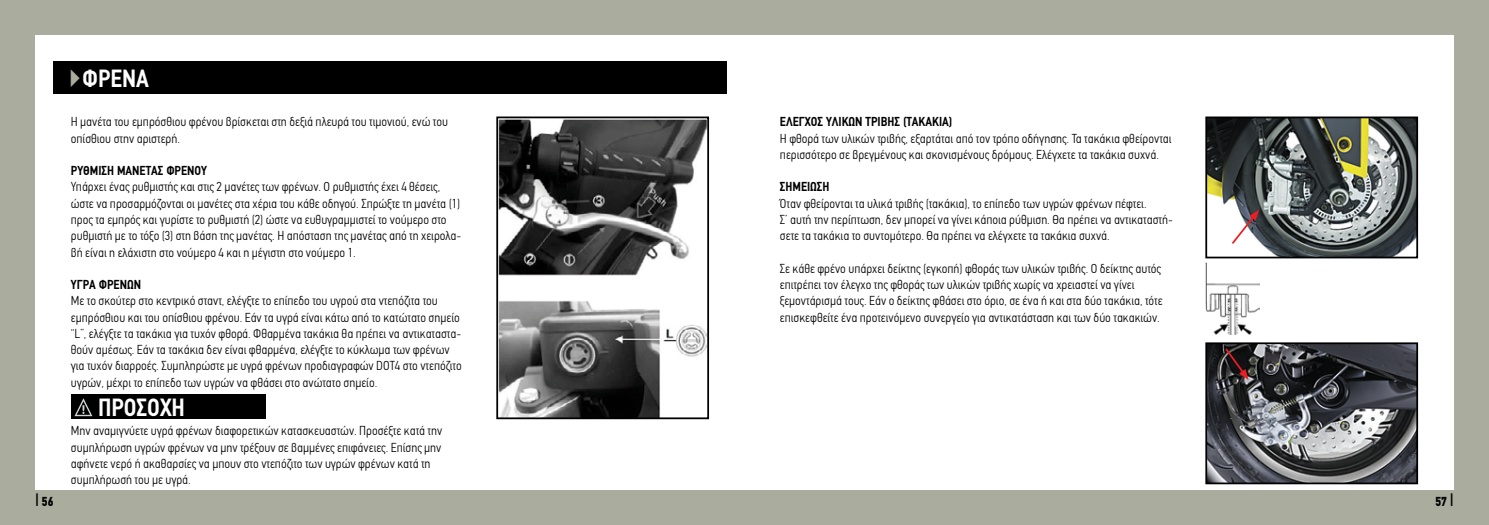
<style>
.page{position:relative;width:1489px;height:525px;background:#fff}
.page>*{position:absolute;margin:0;border:0;box-sizing:border-box;transform-origin:0 0}
.t1{font:700 25px "PF Din Text Condensed";color:#fff}
.t2{font:300 condensed 13px/16.2px "PF Din Text";color:#000}
.t3{font:700 13px "PF Din Text Condensed";color:#000}
.t4{font:900 condensed 13px "PF Din Text";color:#000}
.s1{font-family:"PF Agora Sans Pro";font-weight:400;color:#aaac9d}
</style>
<div class="page">
<div style="left:0;top:0;width:1488px;height:524px;background:#aaac9d"></div>
<div style="left:35px;top:35px;width:1418px;height:454px;background:#fff"></div>
<div style="left:53px;top:61px;width:673px;height:33px;background:#000"></div>
<div style="left:71px;top:394px;width:195px;height:25px;background:#000"></div>
<svg style="left:74px;top:398px;width:18px;height:18px"></svg>
<img style="left:499px;top:119px;width:207px;height:297px">
<div style="left:496px;top:116px;width:213px;height:303px;border:2px solid #000"></div>
<img style="left:1208px;top:119px;width:206px;height:136px">
<div style="left:1205px;top:116px;width:212px;height:142px;border:2px solid #000"></div>
<img style="left:1208px;top:345px;width:206px;height:136px">
<div style="left:1205px;top:342px;width:212px;height:142px;border:2px solid #000"></div>
<img style="left:1205px;top:262px;width:54px;height:73px">
<svg style="left:1229px;top:210px;width:30px;height:36px"></svg>
<svg style="left:1223px;top:346px;width:25px;height:34px"></svg>
<h1 class="t1" style="left:67px;top:64px;width:83px"><span class="s1">▶</span>ΦΡΕΝΑ</h1>
<p class="t2" style="left:71px;top:114px;width:379px">Η μανέτα του εμπρόσθιου φρένου βρίσκεται στη δεξιά πλευρά του τιμονιού, ενώ του οπίσθιου στην αριστερή.</p>
<p class="t3" style="left:71px;top:163px;width:138px">ΡΥΘΜΙΣΗ ΜΑΝΕΤΑΣ ΦΡΕΝΟΥ</p>
<p class="t2" style="left:71px;top:179px;width:392px">Υπάρχει ένας ρυθμιστής και στις 2 μανέτες των φρένων. Ο ρυθμιστής έχει 4 θέσεις, ώστε να προσαρμόζονται οι μανέτες στα χέρια του κάθε οδηγού. Σπρώξτε τη μανέτα (1) προς τα εμπρός και γυρίστε το ρυθμιστή (2) ώστε να ευθυγραμμιστεί το νούμερο στο ρυθμιστή με το τόξο (3) στη βάση της μανέτας. Η απόσταση της μανέτας από τη χειρολα&shy;βή είναι η ελάχιστη στο νούμερο 4 και η μέγιστη στο νούμερο 1.</p>
<p class="t3" style="left:71px;top:277px;width:72px">ΥΓΡΑ ΦΡΕΝΩΝ</p>
<p class="t2" style="left:71px;top:292px;width:392px">Με το σκούτερ στο κεντρικό σταντ, ελέγξτε το επίπεδο του υγρού στα ντεπόζιτα του εμπρόσθιου και του οπίσθιου φρένου. Εάν τα υγρά είναι κάτω από το κατώτατο σημείο “L”, ελέγξτε τα τακάκια για τυχόν φθορά. Φθαρμένα τακάκια θα πρέπει να αντικαταστα&shy;θούν αμέσως. Εάν τα τακάκια δεν είναι φθαρμένα, ελέγξτε το κύκλωμα των φρένων για τυχόν διαρροές. Συμπληρώστε με υγρά φρένων προδιαγραφών DOT4 στο ντεπόζιτο υγρών, μέχρι το επίπεδο των υγρών να φθάσει στο ανώτατο σημείο.</p>
<p class="t2" style="left:71px;top:422px;width:373px">Μην αναμιγνύετε υγρά φρένων διαφορετικών κατασκευαστών. Προσέξτε κατά την συμπλήρωση υγρών φρένων να μην τρέξουν σε βαμμένες επιφάνειες. Επίσης μην αφήνετε νερό ή ακαθαρσίες να μπουν στο ντεπόζιτο των υγρών φρένων κατά τη συμπλήρωσή του με υγρά.</p>
<h1 class="t1" style="left:98px;top:393px;width:88px">ΠΡΟΣΟΧΗ</h1>
<p class="t3" style="left:780px;top:114px;width:174px">ΕΛΕΓΧΟΣ ΥΛΙΚΩΝ ΤΡΙΒΗΣ (ΤΑΚΑΚΙΑ)</p>
<p class="t2" style="left:780px;top:130px;width:393px">Η φθορά των υλικών τριβής, εξαρτάται από τον τρόπο οδήγησης. Τα τακάκια φθείρονται περισσότερο σε βρεγμένους και σκονισμένους δρόμους. Ελέγχετε τα τακάκια συχνά.</p>
<p class="t3" style="left:780px;top:179px;width:51px">ΣΗΜΕΙΩΣΗ</p>
<p class="t2" style="left:780px;top:195px;width:394px">Όταν φθείρονται τα υλικά τριβής (τακάκια), το επίπεδο των υγρών φρένων πέφτει.<br>Σ’ αυτή την περίπτωση, δεν μπορεί να γίνει κάποια ρύθμιση. Θα πρέπει να αντικαταστή&shy;σετε τα τακάκια το συντομότερο. Θα πρέπει να ελέγχετε τα τακάκια συχνά.</p>
<p class="t2" style="left:780px;top:260px;width:384px">Σε κάθε φρένο υπάρχει δείκτης (εγκοπή) φθοράς των υλικών τριβής. Ο δείκτης αυτός επιτρέπει τον έλεγχο της φθοράς των υλικών τριβής χωρίς να χρειαστεί να γίνει ξεμοντάρισμά τους. Εάν ο δείκτης φθάσει στο όριο, σε ένα ή και στα δύο τακάκια, τότε επισκεφθείτε ένα προτεινόμενο συνεργείο για αντικατάσταση και των δύο τακακιών.</p>
<p class="t4" style="left:35px;top:493px;width:20px">| 56</p>
<p class="t4" style="left:1435px;top:493px;width:20px">57 |</p>
</div>
